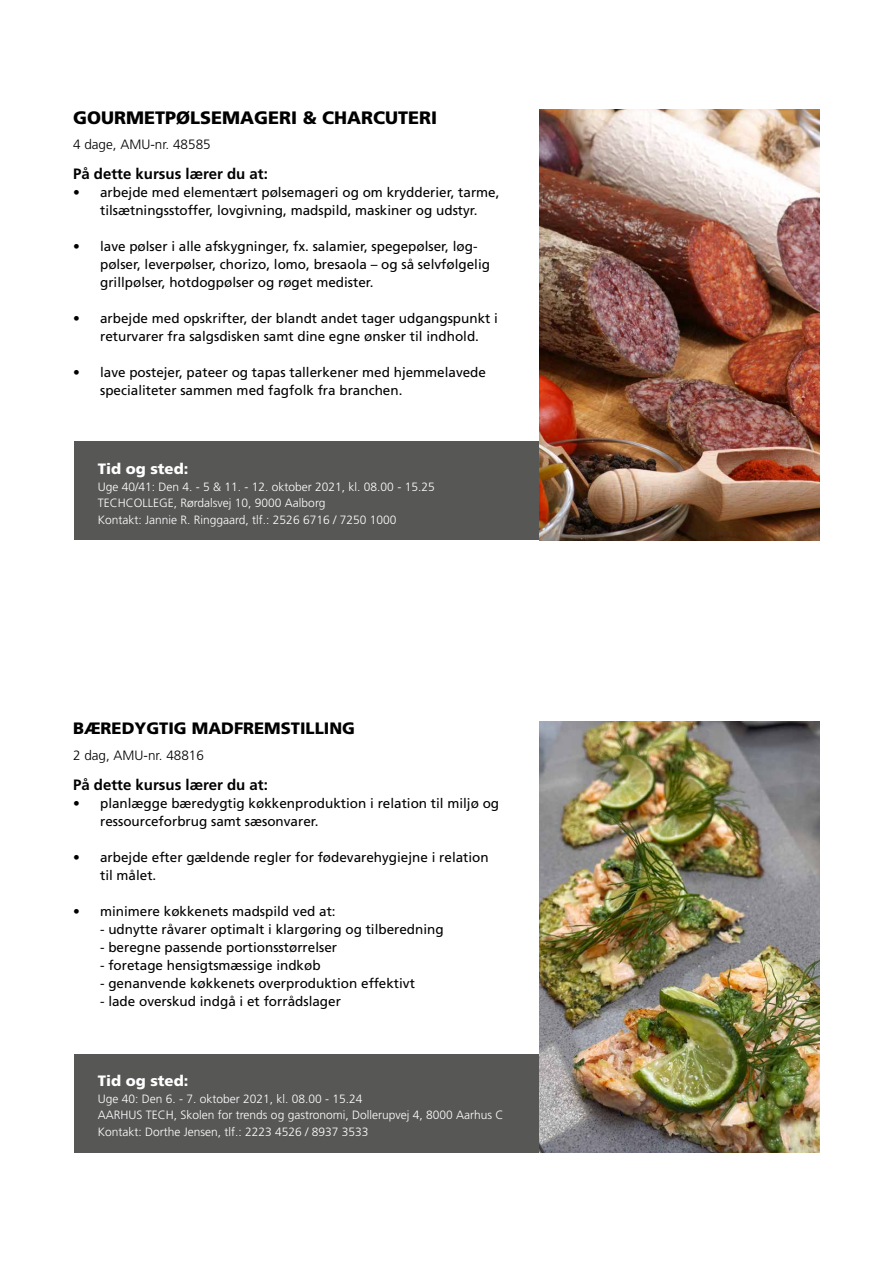
<style>
.page{position:relative;width:893px;height:1263px;background:#fff}
.page>*{position:absolute;margin:0;border:0;box-sizing:border-box;transform-origin:0 0}
.t1{font:900 18px "Frutiger";color:#000}
.t2{font:900 16.5px "Frutiger";color:#000}
.t3{font:700 15px "Frutiger";color:#000}
.t4{font:900 15px "Frutiger";color:#fff}
.t5{font:13.5px/18px "Frutiger";color:#000}
.t6{font:300 13.5px "Frutiger";color:#000}
.t7{font:300 12px/16.5px "Frutiger";color:#fff}
</style>
<div class="page">
<div style="left:74px;top:442px;width:465px;height:98px;background:#575756"></div>
<div style="left:74px;top:1054px;width:465px;height:98px;background:#575756"></div>
<img style="left:539px;top:721px;width:281px;height:431px">
<img style="left:539px;top:109px;width:281px;height:431px">
<h1 class="t1" style="left:73px;top:106px;width:366px">GOURMETPØLSEMAGERI &amp; CHARCUTERI</h1>
<p class="t6" style="left:73px;top:137px;width:139px">4 dage, AMU-nr. 48585</p>
<p class="t3" style="left:73px;top:165px;width:196px">På dette kursus lærer du at:</p>
<p class="t5" style="left:73px;top:183px;width:428px;text-align:center">• arbejde med elementært pølsemageri og om krydderier, tarme, tilsætningsstoffer, lovgivning, madspild, maskiner og udstyr.</p>
<p class="t5" style="left:100px;top:237px;width:391px;text-indent:-27px">• lave pølser i alle afskygninger, fx. salamier, spegepølser, løg&shy;pølser, leverpølser, chorizo, lomo, bresaola – og så selvfølgelig grillpølser, hotdogpølser og røget medister.</p>
<p class="t5" style="left:73px;top:309px;width:426px;text-align:center">• arbejde med opskrifter, der blandt andet tager udgangspunkt i returvarer fra salgsdisken samt dine egne ønsker til indhold.</p>
<p class="t5" style="left:100px;top:363px;width:387px;text-indent:-27px">• lave postejer, pateer og tapas tallerkener med hjemmelavede specialiteter sammen med fagfolk fra branchen.</p>
<p class="t4" style="left:98px;top:460px;width:92px">Tid og sted:</p>
<p class="t7" style="left:98px;top:478px;width:338px">Uge 40/41: Den 4. - 5 &amp; 11. - 12. oktober 2021, kl. 08.00 - 15.25<br>TECHCOLLEGE, Rørdalsvej 10, 9000 Aalborg<br>Kontakt: Jannie R. Ringgaard, tlf.: 2526 6716 / 7250 1000</p>
<p class="t2" style="left:73px;top:718px;width:283px">BÆREDYGTIG MADFREMSTILLING</p>
<p class="t6" style="left:73px;top:747px;width:132px">2 dag, AMU-nr. 48816</p>
<p class="t3" style="left:73px;top:776px;width:196px">På dette kursus lærer du at:</p>
<p class="t5" style="left:100px;top:794px;width:401px;text-indent:-27px">• planlægge bæredygtig køkkenproduktion i relation til miljø og ressourceforbrug samt sæsonvarer.</p>
<p class="t5" style="left:100px;top:848px;width:390px;text-indent:-27px">• arbejde efter gældende regler for fødevarehygiejne i relation til målet.</p>
<p class="t5" style="left:73px;top:902px;width:264px">• minimere køkkenets madspild ved at:</p>
<p class="t5" style="left:100px;top:920px;width:345px">- udnytte råvarer optimalt i klargøring og tilberedning</p>
<p class="t5" style="left:100px;top:938px;width:239px">- beregne passende portionsstørrelser</p>
<p class="t5" style="left:100px;top:956px;width:222px">- foretage hensigtsmæssige indkøb</p>
<p class="t5" style="left:100px;top:974px;width:316px">- genanvende køkkenets overproduktion effektivt</p>
<p class="t5" style="left:100px;top:992px;width:242px">- lade overskud indgå i et forrådslager</p>
<p class="t4" style="left:98px;top:1072px;width:92px">Tid og sted:</p>
<p class="t7" style="left:98px;top:1090px;width:407px">Uge 40: Den 6. - 7. oktober 2021, kl. 08.00 - 15.24<br>AARHUS TECH, Skolen for trends og gastronomi, Dollerupvej 4, 8000 Aarhus C<br>Kontakt: Dorthe Jensen, tlf.: 2223 4526 / 8937 3533</p>
</div>
